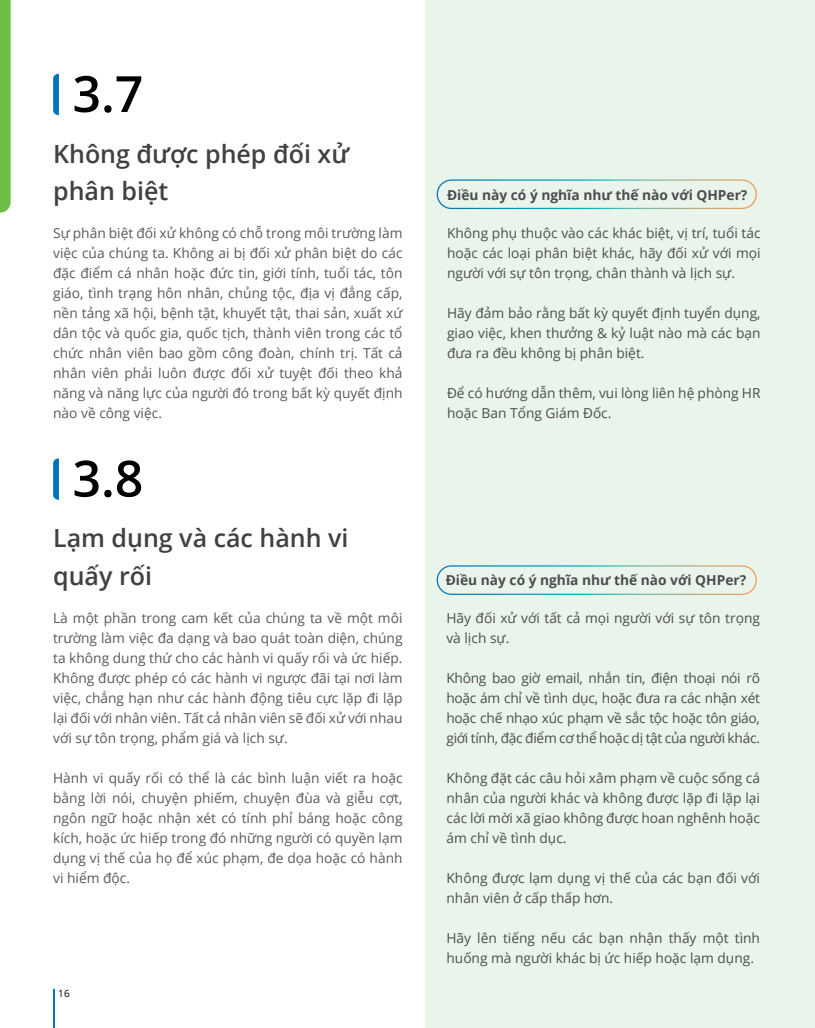
<style>
.page{position:relative;width:815px;height:1028px;background:#fff}
.page>*{position:absolute;margin:0;border:0;box-sizing:border-box;transform-origin:0 0}
.t1{font:600 50px "Open Sans";color:#000}
.t2{font:600 25px/37.5px "Open Sans";color:#414042}
.t3{font:13.75px/20px "Open Sans";color:#58595b;text-align:justify}
.t4{font:13.75px/20px "Open Sans";color:#4d4d4f}
.t5{font:700 13.75px "Open Sans";color:#4d4d4f}
.t6{font:10px "Open Sans";color:#000}
</style>
<div class="page">
<div style="left:425px;top:0;width:390px;height:1028px;background:#e9f4eb"></div>
<svg style="left:0;top:0;width:11px;height:213px;background:#72c04d"></svg>
<hr style="left:53px;top:989px;width:1px;height:39px;background:#0072bc">
<svg style="left:53px;top:74px;width:6px;height:41px"></svg>
<svg style="left:53px;top:458px;width:6px;height:42px"></svg>
<img style="left:437px;top:179px;width:320px;height:30px">
<img style="left:437px;top:565px;width:320px;height:30px">
<h1 class="t1" style="left:72px;top:60px;width:72px">3.7</h1>
<h2 class="t2" style="left:53px;top:134px;width:297px">Không được phép đối xử phân biệt</h2>
<p class="t3" style="left:53px;top:223px;width:351px">Sự phân biệt đối xử không có chỗ trong môi trường làm việc của chúng ta. Không ai bị đối xử phân biệt do các đặc điểm cá nhân hoặc đức tin, giới tính, tuổi tác, tôn giáo, tình trạng hôn nhân, chủng tộc, địa vị đẳng cấp, nền tảng xã hội, bệnh tật, khuyết tật, thai sản, xuất xứ dân tộc và quốc gia, quốc tịch, thành viên trong các tổ chức nhân viên bao gồm công đoàn, chính trị. Tất cả nhân viên phải luôn được đối xử tuyệt đối theo khả năng và năng lực của người đó trong bất kỳ quyết định nào về công việc.</p>
<p class="t4" style="left:447px;top:223px;width:315px;text-align:justify">Không phụ thuộc vào các khác biệt, vị trí, tuổi tác hoặc các loại phân biệt khác, hãy đối xử với mọi người với sự tôn trọng, chân thành và lịch sự.</p>
<p class="t5" style="left:447px;top:185px;width:302px">Điều này có ý nghĩa như thế nào với QHPer?</p>
<p class="t4" style="left:447px;top:303px;width:315px;text-align:justify">Hãy đảm bảo rằng bất kỳ quyết định tuyển dụng, giao việc, khen thưởng &amp; kỷ luật nào mà các bạn đưa ra đều không bị phân biệt.</p>
<p class="t4" style="left:447px;top:383px;width:315px">Để có hướng dẫn thêm, vui lòng liên hệ phòng HR hoặc Ban Tổng Giám Đốc.</p>
<h1 class="t1" style="left:72px;top:444px;width:72px">3.8</h1>
<h2 class="t2" style="left:53px;top:519px;width:297px">Lạm dụng và các hành vi quấy rối</h2>
<p class="t3" style="left:53px;top:607px;width:351px">Là một phần trong cam kết của chúng ta về một môi trường làm việc đa dạng và bao quát toàn diện, chúng ta không dung thứ cho các hành vi quấy rối và ức hiếp.<br>Không được phép có các hành vi ngược đãi tại nơi làm việc, chẳng hạn như các hành động tiêu cực lặp đi lặp lại đối với nhân viên. Tất cả nhân viên sẽ đối xử với nhau với sự tôn trọng, phẩm giá và lịch sự.</p>
<p class="t3" style="left:53px;top:767px;width:351px">Hành vi quấy rối có thể là các bình luận viết ra hoặc bằng lời nói, chuyện phiếm, chuyện đùa và giễu cợt, ngôn ngữ hoặc nhận xét có tính phỉ báng hoặc công kích, hoặc ức hiếp trong đó những người có quyền lạm dụng vị thế của họ để xúc phạm, đe dọa hoặc có hành vi hiểm độc.</p>
<p class="t6" style="left:58px;top:986px;width:13px">16</p>
<p class="t5" style="left:446px;top:570px;width:302px">Điều này có ý nghĩa như thế nào với QHPer?</p>
<p class="t4" style="left:446px;top:607px;width:315px">Hãy đối xử với tất cả mọi người với sự tôn trọng và lịch sự.</p>
<p class="t4" style="left:446px;top:667px;width:315px;text-align:justify">Không bao giờ email, nhắn tin, điện thoại nói rõ hoặc ám chỉ về tình dục, hoặc đưa ra các nhận xét hoặc chế nhạo xúc phạm về sắc tộc hoặc tôn giáo, giới tính, đặc điểm cơ thể hoặc dị tật của người khác.</p>
<p class="t4" style="left:446px;top:767px;width:315px;text-align:justify">Không đặt các câu hỏi xâm phạm về cuộc sống cá nhân của người khác và không được lặp đi lặp lại các lời mời xã giao không được hoan nghênh hoặc ám chỉ về tình dục.</p>
<p class="t4" style="left:446px;top:867px;width:315px">Không được lạm dụng vị thế của các bạn đối với nhân viên ở cấp thấp hơn.</p>
<p class="t4" style="left:446px;top:927px;width:315px">Hãy lên tiếng nếu các bạn nhận thấy một tình huống mà người khác bị ức hiếp hoặc lạm dụng.</p>
</div>
